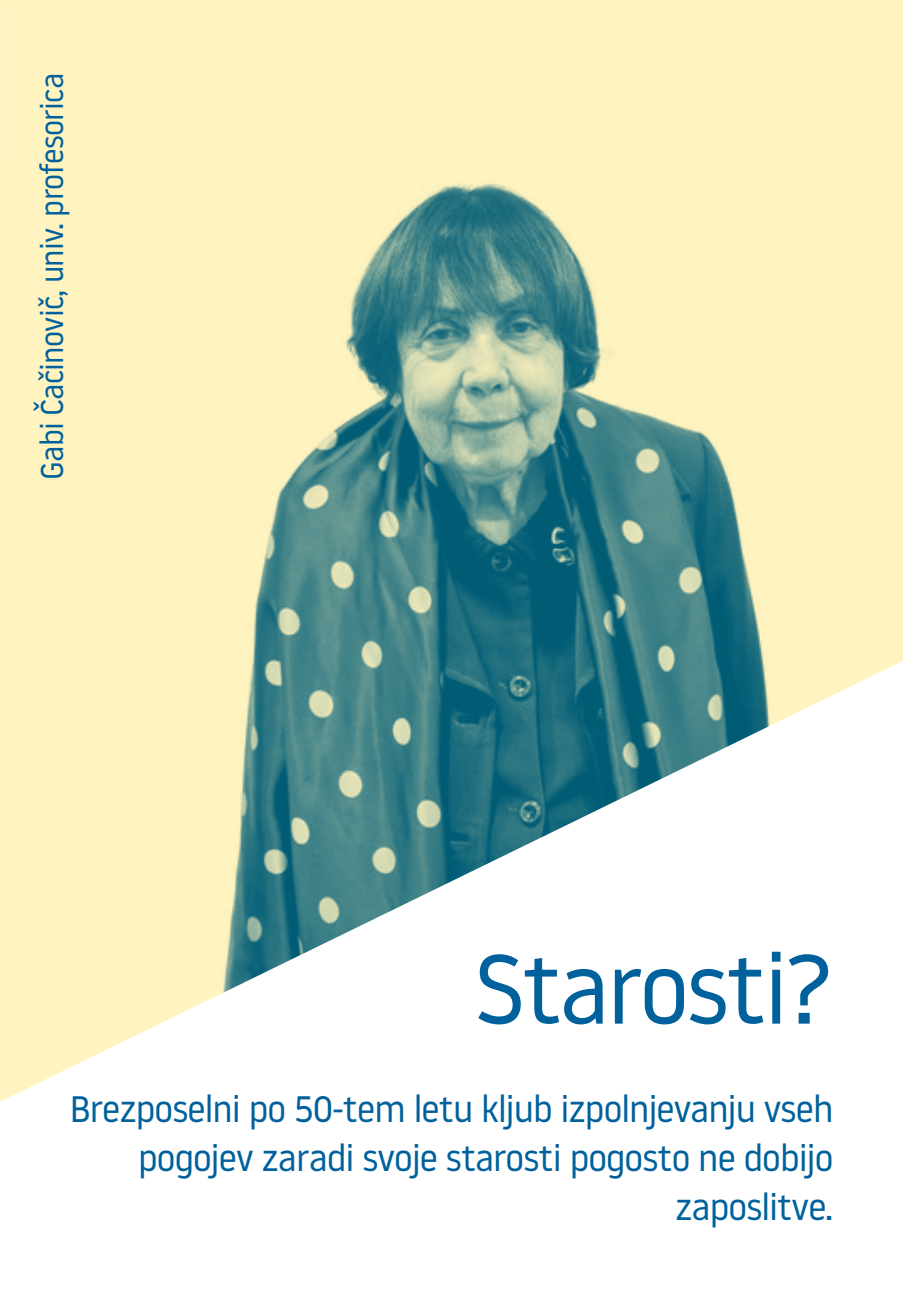
<style>
.page{position:relative;width:903px;height:1290px;background:#fff4bf}
.page>*{position:absolute;margin:0;border:0;box-sizing:border-box;transform-origin:0 0}
.t1{font:98px "Noway";letter-spacing:-.03em;color:#00619d}
.t2{font:36.75px/49px "Noway";letter-spacing:-.025em;color:#00619d;text-align:right}
.t3{font:31.5px "Noway";letter-spacing:-.025em;color:#00619d}
</style>
<div class="page">
<img style="left:252px;top:183px;width:512px;height:478px">
<svg style="left:0;top:661px;width:903px;height:629px;fill:#fff"></svg>
<p class="t3" style="left:31px;top:480px;width:409px;rotate:-90deg">Gabi Čačinovič, univ. profesorica</p>
<h1 class="t1" style="left:474px;top:923px;width:361px">Starosti?</h1>
<p class="t2" style="left:69px;top:1083px;width:765px">Brezposelni po 50-tem letu kljub izpolnjevanju vseh pogojev zaradi svoje starosti pogosto ne dobijo zaposlitve.</p>
</div>
